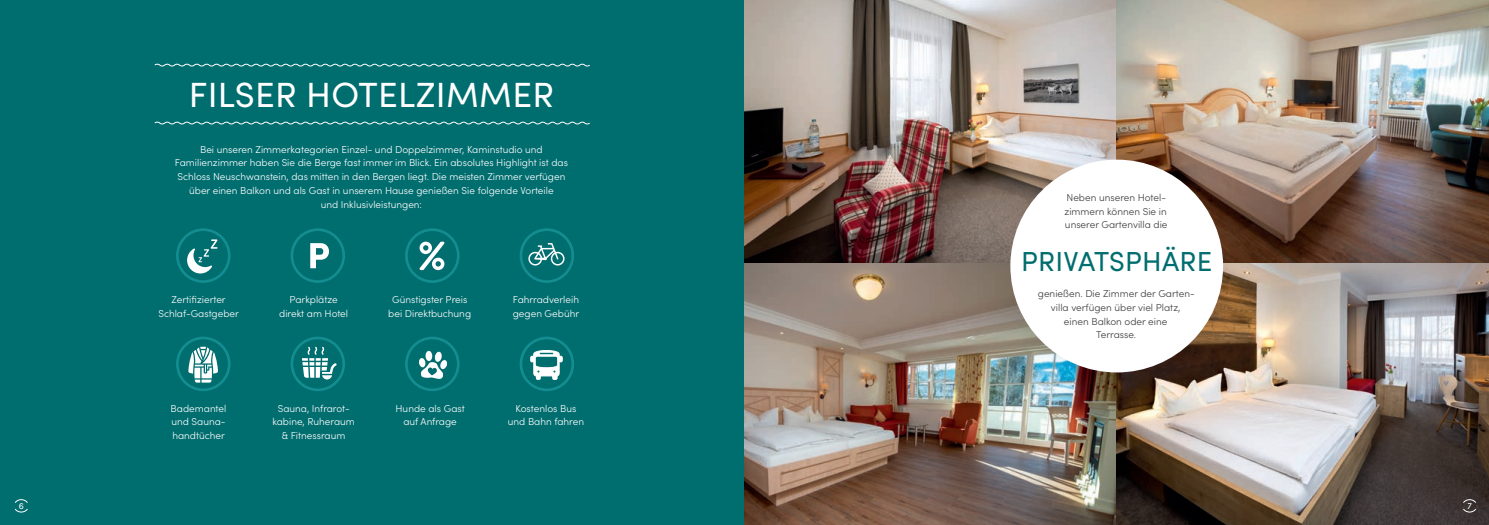
<style>
.page{position:relative;width:1489px;height:525px;background:#fff}
.page>*{position:absolute;margin:0;border:0;box-sizing:border-box;transform-origin:0 0}
.t1{font:35px "Sofia Pro";letter-spacing:.01em;color:#fff}
.t2{font:27.5px "Sofia Pro";letter-spacing:.01em;color:#006d6f}
.t3{font:300 10px/13.8px "Sofia Pro";color:#fff;text-align:center}
.t4{font:300 10px/13.8px "Sofia Pro";color:#3e3e3f}
.t5{font:8.75px "Sofia Pro";color:#fff}
</style>
<div class="page">
<div style="left:0;top:0;width:744px;height:524px;background:#006d6f"></div>
<svg style="left:528px;top:243px;width:36px;height:22px"></svg>
<div style="left:176px;top:336px;width:54px;height:55px;border:3px solid #148d91;border-radius:50%"></div>
<svg style="left:310px;top:243px;width:19px;height:25px"></svg>
<div style="left:290px;top:228px;width:55px;height:55px;border:3px solid #148d91;border-radius:50%"></div>
<div style="left:290px;top:336px;width:55px;height:55px;border:3px solid #148d91;border-radius:50%"></div>
<div style="left:405px;top:228px;width:54px;height:55px;border:3px solid #148d91;border-radius:50%"></div>
<div style="left:405px;top:336px;width:54px;height:55px;border:3px solid #148d91;border-radius:50%"></div>
<div style="left:519px;top:228px;width:55px;height:55px;border:3px solid #148d91;border-radius:50%"></div>
<div style="left:519px;top:336px;width:55px;height:55px;border:3px solid #148d91;border-radius:50%"></div>
<svg style="left:302px;top:346px;width:34px;height:33px"></svg>
<div style="left:425px;top:350px;width:7px;height:11px;background:#097274;border-radius:50%"></div>
<svg style="left:419px;top:351px;width:28px;height:28px"></svg>
<svg style="left:530px;top:350px;width:33px;height:29px"></svg>
<svg style="left:188px;top:346px;width:30px;height:36px"></svg>
<svg style="left:154px;top:63px;width:436px;height:4px"></svg>
<svg style="left:154px;top:121px;width:436px;height:4px"></svg>
<svg style="left:419px;top:241px;width:25px;height:29px"></svg>
<div style="left:176px;top:228px;width:54px;height:55px;border:3px solid #148d91;border-radius:50%"></div>
<svg style="left:187px;top:239px;width:30px;height:34px"></svg>
<img style="left:744px;top:0;width:744px;height:524px">
<img style="left:1116px;top:0;width:372px;height:262px">
<div style="left:1010px;top:159px;width:212px;height:213px;background:#fff;border-radius:50%"></div>
<svg style="left:1462px;top:499px;width:14px;height:13px"></svg>
<svg style="left:15px;top:499px;width:13px;height:13px"></svg>
<h1 class="t1" style="left:189px;top:69px;width:367px">FILSER HOTELZIMMER</h1>
<p class="t3" style="left:175px;top:142px;width:394px">Bei unseren Zimmerkategorien Einzel- und Doppelzimmer, Kaminstudio und Familienzimmer haben Sie die Berge fast immer im Blick. Ein absolutes Highlight ist das Schloss Neuschwanstein, das mitten in den Bergen liegt. Die meisten Zimmer verfügen über einen Balkon und als Gast in unserem Hause genießen Sie folgende Vorteile<br>und Inklusivleistungen:</p>
<p class="t3" style="left:158px;top:292px;width:82px">Zertifizierter<br>Schlaf-Gastgeber</p>
<p class="t3" style="left:279px;top:292px;width:70px">Parkplätze direkt am Hotel</p>
<p class="t3" style="left:388px;top:292px;width:84px">Günstigster Preis bei Direktbuchung</p>
<p class="t3" style="left:513px;top:292px;width:68px;text-align:left">Fahrradverleih gegen Gebühr</p>
<p class="t3" style="left:171px;top:400px;width:57px;text-align:left">Bademantel und Sauna&shy;handtücher</p>
<p class="t3" style="left:508px;top:400px;width:78px">Kostenlos Bus und Bahn fahren</p>
<p class="t3" style="left:272px;top:400px;width:84px">Sauna, Infrarot&shy;kabine, Ruheraum &amp; Fitnessraum</p>
<p class="t3" style="left:395px;top:400px;width:71px">Hunde als Gast auf Anfrage</p>
<p class="t4" style="left:1064px;top:190px;width:105px">Neben unseren Hotel&shy;zimmern können Sie in unserer Gartenvilla die</p>
<h2 class="t2" style="left:1021px;top:241px;width:193px">PRIVATSPHÄRE</h2>
<p class="t4" style="left:1037px;top:286px;width:157px;text-align:center">genießen. Die Zimmer der Garten&shy;villa verfügen über viel Platz, einen Balkon oder eine<br>Terrasse.</p>
<p class="t5" style="left:19px;top:499px;width:7px">6</p>
<p class="t5" style="left:1467px;top:499px;width:6px">7</p>
</div>
